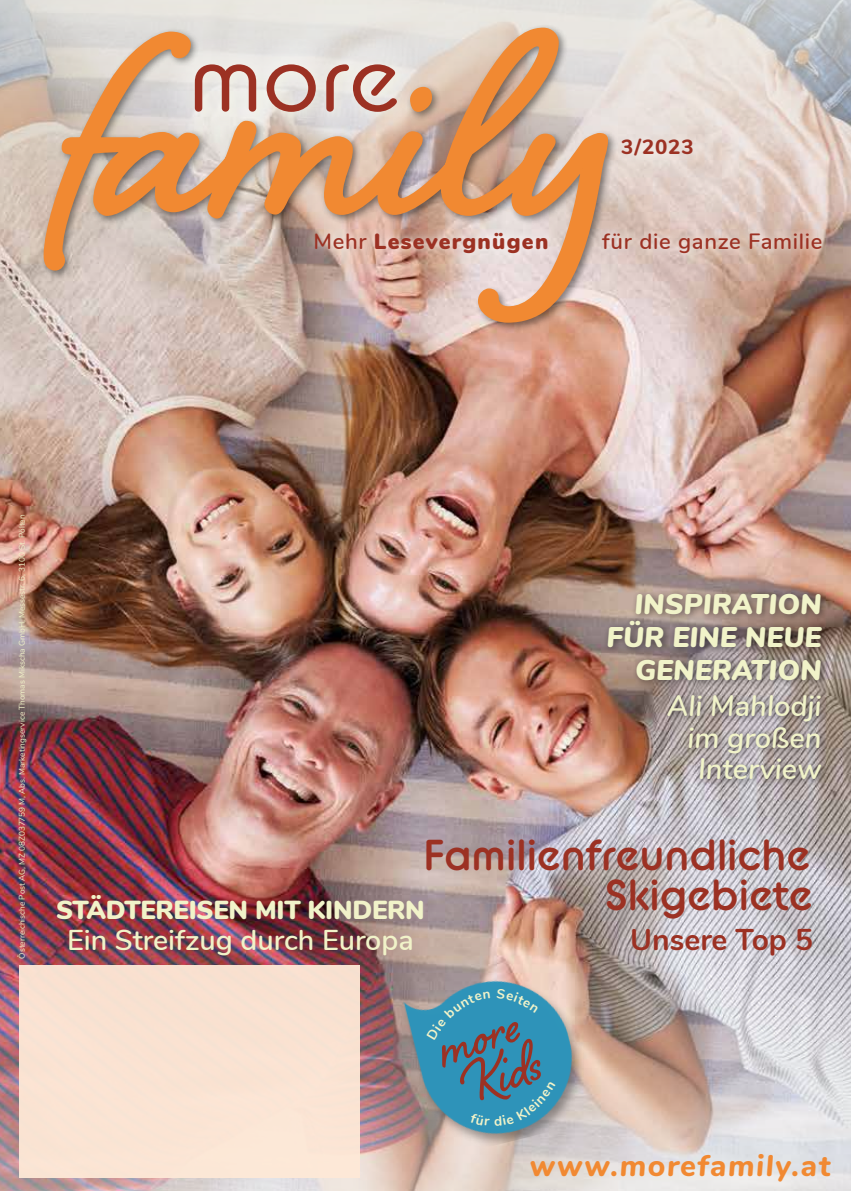
<style>
.page{position:relative;width:851px;height:1191px;background:#fff}
.page>*{position:absolute;margin:0;border:0;box-sizing:border-box;transform-origin:0 0}
.t1{font:89.4px "BC Alphapipe RB";color:#9c3123;scale:1.04 1}
.t2{font:700 74.4px "Shelby";color:#9c3123}
.t3{font:700 43.2px/40.2px "BC Alphapipe TSB";color:#9c3123;text-align:right}
.t4{font:italic 800 30px "Nunito";letter-spacing:.05em;color:#f18932}
.t5{font:700 30px "Nunito";color:#9c3123}
.t6{font:italic 600 28.95px/31.5px "Nunito";color:#f1f3c9;text-align:right}
.t7{font:600 28.65px "Nunito";color:#f1f3c9}
.t8{font:italic 900 28.35px/33px "Nunito";color:#f1f3c9;text-align:right}
.t9{font:900 26.1px "Nunito";letter-spacing:-.01em;color:#f1f3c9}
.t10{font:600 22.05px "Nunito";letter-spacing:.03em;color:#9c3123}
.t11{font:900 22.05px "Nunito";letter-spacing:.06em;color:#9c3123}
.t12{font:800 20.4px "Nunito";color:#9c3123}
.t13{font:8.25px "Nunito";color:#f1f3c9}
.s1{font-weight:600}
</style>
<div class="page">
<img style="left:0;top:283px;width:850px;height:624px">
<img style="left:0;top:907px;width:850px;height:284px">
<svg style="left:0;top:0;width:850px;height:283px;background:#d9cfc9"></svg>
<div style="left:385px;top:951px;width:219px;height:211px;background:#000;opacity:.35"></div>
<img style="left:385px;top:1023px;width:204px;height:139px">
<div style="left:19px;top:965px;width:340px;height:213px;background:#fee9d7"></div>
<div style="left:40px;top:24px;width:578px;height:308px;background:#000;opacity:.45"></div>
<svg style="left:42px;top:26px;width:567px;height:298px;background:#d8b59b"></svg>
<div style="left:616px;top:133px;width:88px;height:34px;background:#fff;opacity:.7"></div>
<div style="left:306px;top:224px;width:524px;height:39px;background:#fff;opacity:.85"></div>
<div style="left:406px;top:83px;width:36px;height:39px;background:#000;opacity:.45"></div>
<svg style="left:409px;top:86px;width:24px;height:27px"></svg>
<div style="left:355px;top:769px;width:495px;height:254px;background:#fff;opacity:.75"></div>
<div style="left:602px;top:588px;width:228px;height:200px;background:#000;opacity:.5"></div>
<div style="left:469px;top:1081px;width:86px;height:45px;background:#2e93b9"></div>
<svg style="left:426px;top:991px;width:64px;height:49px;background:#3c93b4"></svg>
<svg style="left:496px;top:988px;width:42px;height:25px"></svg>
<h1 class="t1" style="left:188px;top:23px;width:205px">more</h1>
<h3 class="t12" style="left:621px;top:132px;width:74px">3/2023</h3>
<h3 class="t11" style="left:313px;top:225px;width:236px"><span class="s1">Mehr</span> Lesevergnügen</h3>
<h3 class="t10" style="left:602px;top:225px;width:222px">für die ganze Familie</h3>
<p class="t13" style="left:16px;top:958px;width:445px;rotate:-90deg">Österreichische Post AG, MZ 08Z037759 M, Abs. Marketingservice Thomas Mikscha GmbH, Messestr. 6, 3100 St. Pölten</p>
<h3 class="t8" style="left:606px;top:586px;width:216px">INSPIRATION<br>FÜR EINE NEUE<br>GENERATION</h3>
<h3 class="t6" style="left:667px;top:689px;width:156px">Ali Mahlodji im großen<br>Interview</h3>
<h3 class="t3" style="left:423px;top:833px;width:390px">Familienfreundliche<br>Skigebiete</h3>
<h3 class="t5" style="left:630px;top:917px;width:184px">Unsere Top 5</h3>
<h3 class="t9" style="left:56px;top:890px;width:370px">STÄDTEREISEN MIT KINDERN</h3>
<h3 class="t7" style="left:67px;top:919px;width:348px">Ein Streifzug durch Europa</h3>
<h2 class="t2" style="left:420px;top:1001px;width:87px;rotate:-20deg">more</h2>
<h2 class="t2" style="left:448px;top:1037px;width:79px;rotate:-20deg">Kids</h2>
<h3 class="t4" style="left:529px;top:1143px;width:302px">www.morefamily.at</h3>
</div>
